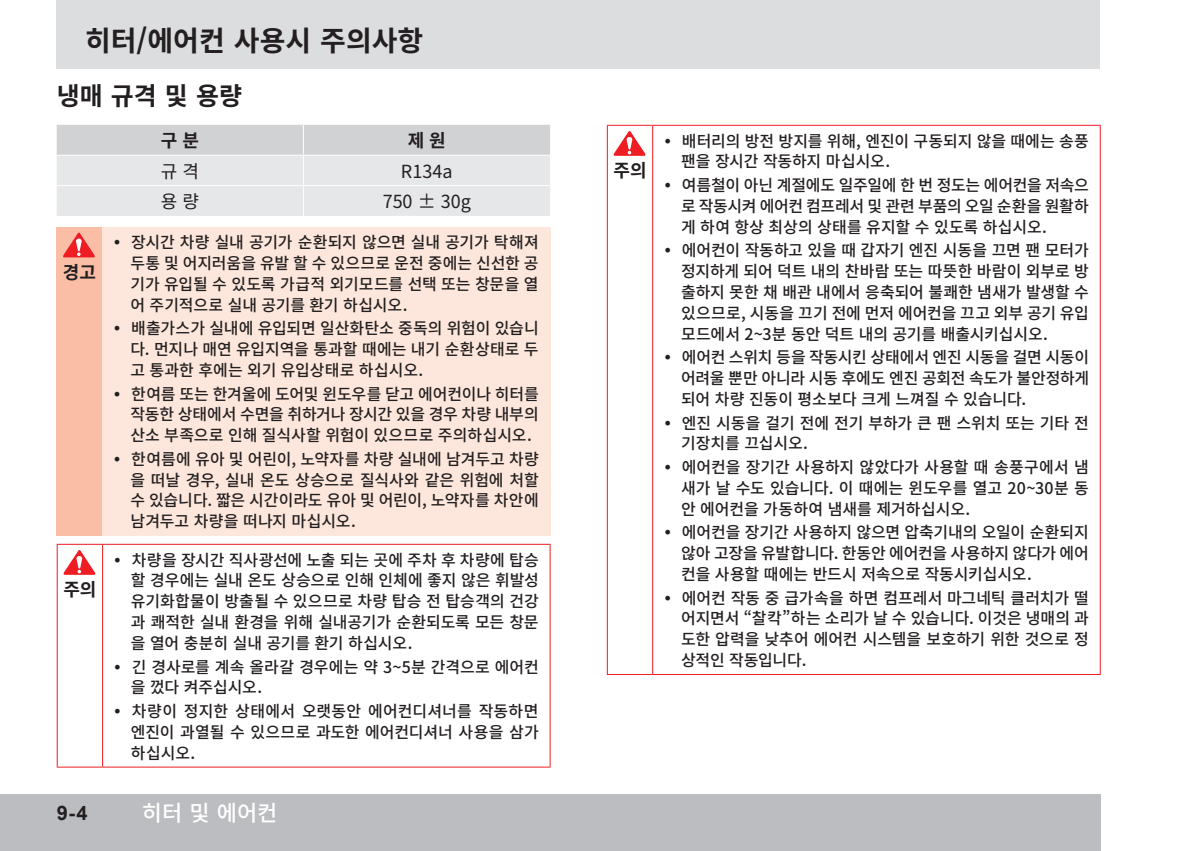
<style>
.page{position:relative;width:1191px;height:851px;background:#fff}
.page>*{position:absolute;margin:0;border:0;box-sizing:border-box;transform-origin:0 0}
.제목2{font:700 28px "Noto Sans CJ Kkr";color:#231f20}
.제목3{font:700 25px "Noto Sans CJ Kkr";color:#231f20}
.t1{font:500 22px "Noto Sans CJ Kkr";color:#fff}
.t2{font:700 20px "Arial";color:#231f20}
.표_C{font:18px "Noto Sans CJ Kkr";color:#231f20}
.주의{font:700 18px "Noto Sans CJ Kkr";color:#231f20}
.표제목{font:700 18px "Noto Sans CJ Kkr";color:#231f20}
.주의점{font:500 16px/20.8px "Noto Sans CJ Kkr";letter-spacing:-.005em;color:#231f20;text-align:justify}
</style>
<div class="page">
<div style="left:0;top:794px;width:1100px;height:56px;background:#bcbdc0"></div>
<div style="left:57px;top:0;width:1043px;height:68px;background:#dcdddf"></div>
<div style="left:57px;top:227px;width:45px;height:308px;background:#fabda6"></div>
<div style="left:102px;top:227px;width:448px;height:308px;background:#fde7dc"></div>
<svg style="left:63px;top:232px;width:32px;height:25px"></svg>
<hr style="left:57px;top:544px;width:1px;height:222px;background:#ee1d23">
<hr style="left:57px;top:543px;width:46px;height:1px;background:#ee1d23">
<hr style="left:57px;top:766px;width:46px;height:1px;background:#ee1d23">
<hr style="left:103px;top:543px;width:447px;height:1px;background:#ee1d23">
<hr style="left:102px;top:544px;width:1px;height:222px;background:#ee1d23">
<hr style="left:549px;top:544px;width:1px;height:222px;background:#ee1d23">
<hr style="left:103px;top:766px;width:447px;height:1px;background:#ee1d23">
<svg style="left:64px;top:550px;width:31px;height:24px"></svg>
<svg style="left:57px;top:125px;width:493px;height:91px;background:#dfe0e2"></svg>
<hr style="left:57px;top:185px;width:246px;height:1px;background:#fff">
<hr style="left:303px;top:185px;width:247px;height:1px;background:#fff">
<hr style="left:303px;top:186px;width:1px;height:30px;background:#fff">
<hr style="left:607px;top:126px;width:1px;height:548px;background:#ee1d23">
<hr style="left:607px;top:125px;width:45px;height:1px;background:#ee1d23">
<hr style="left:607px;top:674px;width:45px;height:1px;background:#ee1d23">
<hr style="left:652px;top:125px;width:448px;height:1px;background:#ee1d23">
<hr style="left:652px;top:126px;width:1px;height:548px;background:#ee1d23">
<hr style="left:1099px;top:126px;width:1px;height:548px;background:#ee1d23">
<hr style="left:652px;top:674px;width:448px;height:1px;background:#ee1d23">
<svg style="left:613px;top:131px;width:32px;height:25px"></svg>
<p class="제목2" style="left:85px;top:25px;width:340px">히터/에어컨 사용시 주의사항</p>
<p class="제목3" style="left:57px;top:82px;width:187px">냉매 규격 및 용량</p>
<p class="주의" style="left:63px;top:262px;width:35px">경고</p>
<p class="주의" style="left:63px;top:579px;width:35px">주의</p>
<p class="표제목" style="left:161px;top:130px;width:40px">구 분</p>
<p class="표제목" style="left:408px;top:130px;width:40px">제 원</p>
<p class="표_C" style="left:161px;top:161px;width:40px">규 격</p>
<p class="표_C" style="left:401px;top:161px;width:53px">R134a</p>
<p class="표_C" style="left:161px;top:191px;width:40px">용 량</p>
<p class="표_C" style="left:383px;top:191px;width:90px">750 ± 30g</p>
<p class="주의점" style="left:130px;top:232px;width:410px">장시간 차량 실내 공기가 순환되지 않으면 실내 공기가 탁해져 두통 및 어지러움을 유발 할 수 있으므로 운전 중에는 신선한 공 기가 유입될 수 있도록 가급적 외기모드를 선택 또는 창문을 열 어 주기적으로 실내 공기를 환기 하십시오.</p>
<p class="주의점" style="left:130px;top:318px;width:410px">배출가스가 실내에 유입되면 일산화탄소 중독의 위험이 있습니 다. 먼지나 매연 유입지역을 통과할 때에는 내기 순환상태로 두 고 통과한 후에는 외기 유입상태로 하십시오.</p>
<p class="주의점" style="left:130px;top:383px;width:410px">한여름 또는 한겨울에 도어및 윈도우를 닫고 에어컨이나 히터를 작동한 상태에서 수면을 취하거나 장시간 있을 경우 차량 내부의 산소 부족으로 인해 질식사할 위험이 있으므로 주의하십시오.</p>
<p class="주의점" style="left:130px;top:449px;width:410px">한여름에 유아 및 어린이, 노약자를 차량 실내에 남겨두고 차량 을 떠날 경우, 실내 온도 상승으로 질식사와 같은 위험에 처할 수 있습니다. 짧은 시간이라도 유아 및 어린이, 노약자를 차안에 남겨두고 차량을 떠나지 마십시오.</p>
<p class="주의점" style="left:131px;top:549px;width:409px">차량을 장시간 직사광선에 노출 되는 곳에 주차 후 차량에 탑승 할 경우에는 실내 온도 상승으로 인해 인체에 좋지 않은 휘발성 유기화합물이 방출될 수 있으므로 차량 탑승 전 탑승객의 건강 과 쾌적한 실내 환경을 위해 실내공기가 순환되도록 모든 창문 을 열어 충분히 실내 공기를 환기 하십시오.</p>
<p class="주의점" style="left:131px;top:656px;width:409px">긴 경사로를 계속 올라갈 경우에는 약 3~5분 간격으로 에어컨 을 껐다 켜주십시오.</p>
<p class="주의점" style="left:131px;top:701px;width:409px">차량이 정지한 상태에서 오랫동안 에어컨디셔너를 작동하면 엔진이 과열될 수 있으므로 과도한 에어컨디셔너 사용을 삼가 하십시오.</p>
<p class="t2" style="left:57px;top:799px;width:32px">9-4</p>
<h3 class="t1" style="left:142px;top:800px;width:137px">히터 및 에어컨</h3>
<p class="주의" style="left:613px;top:161px;width:35px">주의</p>
<p class="주의점" style="left:681px;top:131px;width:409px">배터리의 방전 방지를 위해, 엔진이 구동되지 않을 때에는 송풍 팬을 장시간 작동하지 마십시오.</p>
<p class="주의점" style="left:681px;top:175px;width:409px">여름철이 아닌 계절에도 일주일에 한 번 정도는 에어컨을 저속으 로 작동시켜 에어컨 컴프레서 및 관련 부품의 오일 순환을 원활하 게 하여 항상 최상의 상태를 유지할 수 있도록 하십시오.</p>
<p class="주의점" style="left:681px;top:240px;width:409px">에어컨이 작동하고 있을 때 갑자기 엔진 시동을 끄면 팬 모터가 정지하게 되어 덕트 내의 찬바람 또는 따뜻한 바람이 외부로 방 출하지 못한 채 배관 내에서 응축되어 불쾌한 냄새가 발생할 수 있으므로, 시동을 끄기 전에 먼저 에어컨을 끄고 외부 공기 유입 모드에서 2~3분 동안 덕트 내의 공기를 배출시키십시오.</p>
<p class="주의점" style="left:681px;top:347px;width:409px">에어컨 스위치 등을 작동시킨 상태에서 엔진 시동을 걸면 시동이 어려울 뿐만 아니라 시동 후에도 엔진 공회전 속도가 불안정하게 되어 차량 진동이 평소보다 크게 느껴질 수 있습니다.</p>
<p class="주의점" style="left:681px;top:412px;width:409px">엔진 시동을 걸기 전에 전기 부하가 큰 팬 스위치 또는 기타 전 기장치를 끄십시오.</p>
<p class="주의점" style="left:681px;top:457px;width:409px">에어컨을 장기간 사용하지 않았다가 사용할 때 송풍구에서 냄 새가 날 수도 있습니다. 이 때에는 윈도우를 열고 20~30분 동 안 에어컨을 가동하여 냄새를 제거하십시오.</p>
<p class="주의점" style="left:681px;top:522px;width:409px">에어컨을 장기간 사용하지 않으면 압축기내의 오일이 순환되지 않아 고장을 유발합니다. 한동안 에어컨을 사용하지 않다가 에어 컨을 사용할 때에는 반드시 저속으로 작동시키십시오.</p>
<p class="주의점" style="left:681px;top:587px;width:409px">에어컨 작동 중 급가속을 하면 컴프레서 마그네틱 클러치가 떨 어지면서 “찰칵”하는 소리가 날 수 있습니다. 이것은 냉매의 과 도한 압력을 낮추어 에어컨 시스템을 보호하기 위한 것으로 정 상적인 작동입니다.</p>
</div>
